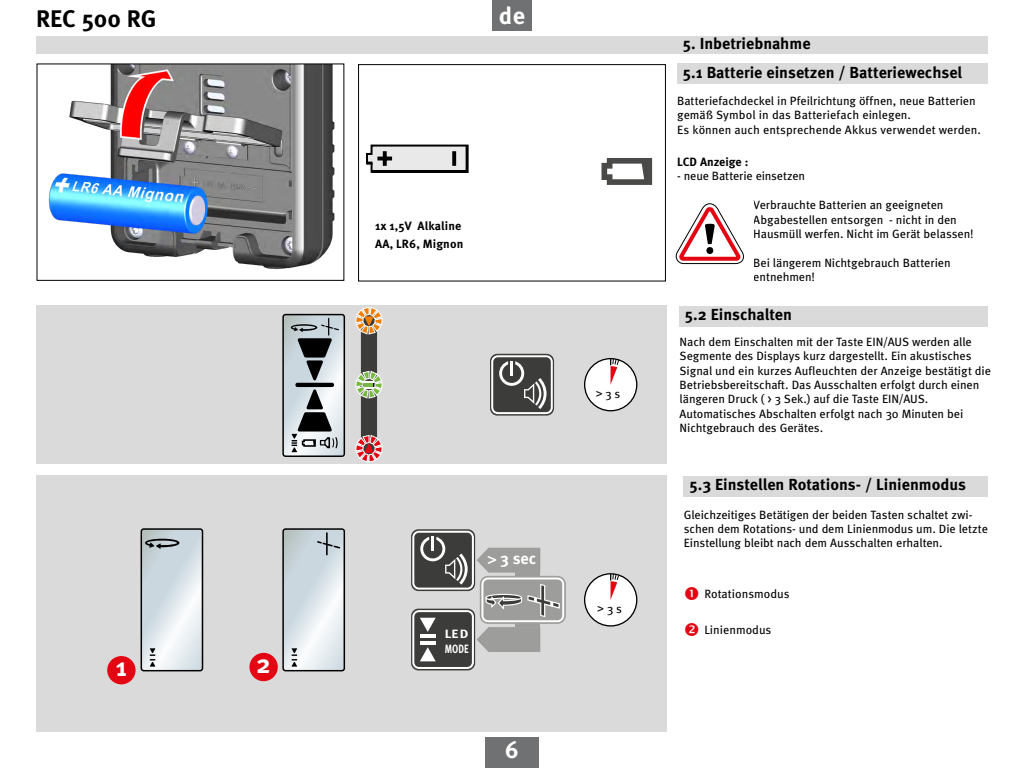
<style>
.page{position:relative;width:1024px;height:768px;background:#fff}
.page>*{position:absolute;margin:0;border:0;box-sizing:border-box;transform-origin:0 0}
.t1{font:700 26px "Meta Pro";color:#fff}
.t2{font:700 24px "Meta Pro";letter-spacing:-.01em;color:#000}
.t3{font:700 24px "Meta Pro";color:#fff}
.t4{font:700 16px "Meta Pro";color:#000}
.t5{font:700 16px "Meta Pro";color:#fff}
.t6{font:12px/14.4px "Meta Pro";letter-spacing:-.005em;color:#000}
.t7{font:700 12px/18px "Meta Pro";letter-spacing:.01em;color:#000}
.t8{font:700 12px/14.4px "Meta Pro";color:#fff;scale:1.15 1}
.s1{font-family:"Helvetica"}
.s2{font-family:"Arial"}
</style>
<div class="page">
<div style="left:485px;top:738px;width:54px;height:30px;background:#707172"></div>
<div style="left:492px;top:0;width:40px;height:30px;background:#707172"></div>
<img style="left:48px;top:65px;width:287px;height:204px">
<div style="left:358px;top:64px;width:308px;height:218px;border:1px solid #000"></div>
<div style="left:679px;top:306px;width:309px;height:21px;background:#dadada"></div>
<div style="left:677px;top:64px;width:311px;height:20px;background:#dadada"></div>
<svg style="left:675px;top:203px;width:69px;height:62px"></svg>
<svg style="left:366px;top:144px;width:103px;height:29px;background:#acacac"></svg>
<div style="left:36px;top:36px;width:952px;height:18px;background:#dadada"></div>
<div style="left:36px;top:63px;width:308px;height:218px;border:1px solid #000"></div>
<div style="left:684px;top:476px;width:304px;height:21px;background:#dadada"></div>
<svg style="left:602px;top:158px;width:50px;height:27px"></svg>
<div style="left:36px;top:476px;width:630px;height:256px;background:#dadada"></div>
<div style="left:411px;top:529px;width:64px;height:62px;background:#3c3c3b;border-radius:7px"></div>
<div style="left:412px;top:531px;width:62px;height:59px;border:2px solid #fff;border-radius:6px"></div>
<hr style="left:431px;top:536px;width:3px;height:15px;background:#fff">
<svg style="left:420px;top:537px;width:48px;height:48px"></svg>
<div style="left:411px;top:609px;width:64px;height:61px;background:#3c3c3b;border-radius:7px"></div>
<div style="left:412px;top:610px;width:62px;height:59px;border:2px solid #fff;border-radius:6px"></div>
<svg style="left:420px;top:618px;width:16px;height:14px"></svg>
<hr style="left:420px;top:635px;width:16px;height:3px;background:#fff">
<hr style="left:420px;top:641px;width:16px;height:3px;background:#fff">
<svg style="left:420px;top:647px;width:16px;height:14px"></svg>
<svg style="left:477px;top:548px;width:63px;height:25px"></svg>
<svg style="left:477px;top:627px;width:63px;height:25px;background:#a2a2a1"></svg>
<div style="left:515px;top:565px;width:25px;height:62px;background:#9d9d9c"></div>
<div style="left:481px;top:577px;width:84px;height:46px;background:#9d9d9c;border-radius:7px"></div>
<div style="left:480px;top:576px;width:86px;height:48px;border:2px solid #9d9d9c;border-radius:7px"></div>
<div style="left:481px;top:578px;width:83px;height:44px;border:2px solid #fff;border-radius:6px"></div>
<svg style="left:485px;top:584px;width:75px;height:33px"></svg>
<div style="left:36px;top:305px;width:631px;height:159px;background:#dadada"></div>
<div style="left:282px;top:314px;width:63px;height:143px;border:1px solid #000;border-radius:2px"></div>
<svg style="left:284px;top:315px;width:59px;height:141px"></svg>
<div style="left:361px;top:314px;width:16px;height:142px;background:#3c3c3b"></div>
<svg style="left:355px;top:307px;width:28px;height:28px"></svg>
<svg style="left:355px;top:370px;width:28px;height:29px"></svg>
<svg style="left:355px;top:434px;width:28px;height:29px"></svg>
<div style="left:585px;top:574px;width:52px;height:52px;background:#fff;border-radius:50%"></div>
<div style="left:584px;top:573px;width:53px;height:54px;border:1px solid #000;border-radius:50%"></div>
<svg style="left:610px;top:573px;width:9px;height:27px"></svg>
<div style="left:282px;top:528px;width:63px;height:143px;border:1px solid #000;border-radius:2px"></div>
<svg style="left:284px;top:529px;width:59px;height:142px"></svg>
<div style="left:141px;top:528px;width:62px;height:143px;border:1px solid #000;border-radius:2px"></div>
<svg style="left:142px;top:529px;width:60px;height:142px"></svg>
<div style="left:585px;top:359px;width:52px;height:52px;background:#fff;border-radius:50%"></div>
<div style="left:584px;top:358px;width:53px;height:53px;border:1px solid #000;border-radius:50%"></div>
<svg style="left:610px;top:358px;width:9px;height:27px"></svg>
<div style="left:107px;top:656px;width:29px;height:28px;background:#e30613;border-radius:50%"></div>
<div style="left:249px;top:653px;width:29px;height:28px;background:#e30613;border-radius:50%"></div>
<div style="left:490px;top:354px;width:64px;height:62px;background:#3c3c3b;border-radius:7px"></div>
<div style="left:491px;top:355px;width:62px;height:59px;border:2px solid #fff;border-radius:6px"></div>
<svg style="left:499px;top:361px;width:48px;height:48px"></svg>
<h2 class="t2" style="left:36px;top:-1px;width:122px">REC 500 RG</h2>
<h1 class="t1" style="left:116px;top:647px;width:13px">1</h1>
<h1 class="t1" style="left:256px;top:643px;width:16px">2</h1>
<h2 class="t3" style="left:499px;top:-3px;width:28px">de</h2>
<p class="t7" style="left:375px;top:216px;width:90px">1x 1,5V Alkaline<br>AA, LR6, Mignon</p>
<h3 class="t5" style="left:487px;top:546px;width:50px"><span class="s1">&gt;</span> 3 sec</h3>
<p class="t8" style="left:445px;top:626px;width:22px">LED<br>MODE</p>
<h2 class="t3" style="left:505px;top:731px;width:16px">6</h2>
<p class="t6" style="left:596px;top:386px;width:26px"><span class="s2">&gt;</span> 3 s</p>
<p class="t6" style="left:597px;top:601px;width:26px"><span class="s2">&gt;</span> 3 s</p>
<h3 class="t4" style="left:683px;top:31px;width:129px">5. Inbetriebnahme</h3>
<h3 class="t4" style="left:683px;top:59px;width:281px">5.1 Batterie einsetzen / Batteriewechsel</h3>
<p class="t6" style="left:677px;top:93px;width:305px">Batteriefachdeckel in Pfeilrichtung öffnen, neue Batterien gemäß Symbol in das Batteriefach einlegen.<br>Es können auch entsprechende Akkus verwendet werden.</p>
<p class="t7" style="left:677px;top:152px;width:73px">LCD Anzeige :</p>
<p class="t6" style="left:677px;top:168px;width:130px">- neue Batterie einsetzen</p>
<p class="t6" style="left:753px;top:197px;width:222px">Verbrauchte Batterien an geeigneten<br>Abgabestellen entsorgen - nicht in den<br>Hausmüll werfen. Nicht im Gerät belassen!</p>
<p class="t6" style="left:753px;top:255px;width:199px">Bei längerem Nichtgebrauch Batterien entnehmen!</p>
<h3 class="t4" style="left:685px;top:302px;width:109px">5.2 Einschalten</h3>
<p class="t6" style="left:680px;top:334px;width:313px">Nach dem Einschalten mit der Taste EIN/AUS werden alle Segmente des Displays kurz dargestellt. Ein akustisches Signal und ein kurzes Aufleuchten der Anzeige bestätigt die Betriebsbereitschaft. Das Ausschalten erfolgt durch einen längeren Druck ( &gt; 3 Sek.) auf die Taste EIN/AUS.<br>Automatisches Abschalten erfolgt nach 30 Minuten bei Nichtgebrauch des Gerätes.</p>
<h3 class="t4" style="left:690px;top:472px;width:278px">5.3 Einstellen Rotations- / Linienmodus</h3>
<p class="t6" style="left:684px;top:506px;width:306px">Gleichzeitiges Betätigen der beiden Tasten schaltet zwi&shy;schen dem Rotations- und dem Linienmodus um. Die letzte<br>Einstellung bleibt nach dem Ausschalten erhalten.</p>
<p class="t6" style="left:704px;top:586px;width:87px">Rotationsmodus</p>
<p class="t6" style="left:704px;top:622px;width:69px">Linienmodus</p>
</div>
